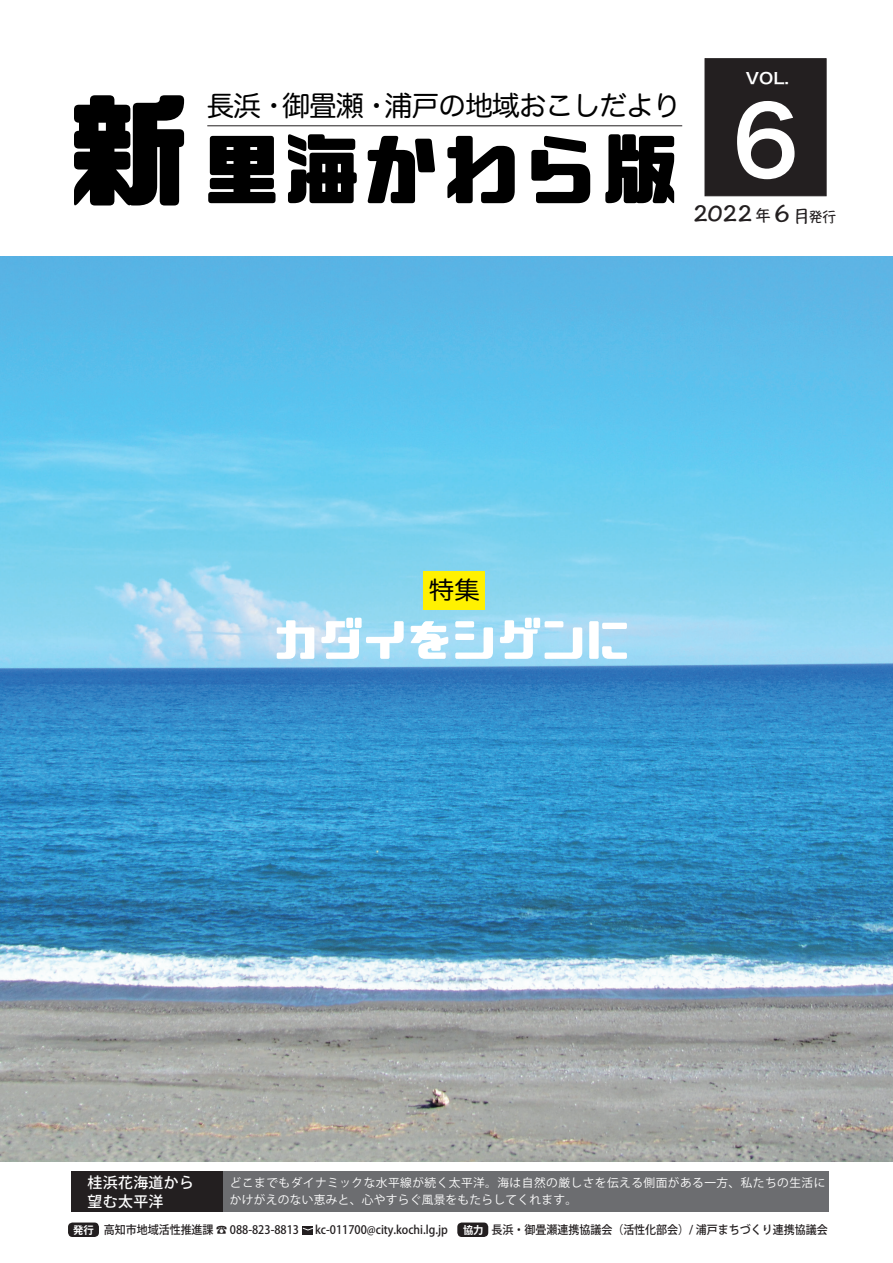
<style>
.page{position:relative;width:893px;height:1263px;background:#fff}
.page>*{position:absolute;margin:0;border:0;box-sizing:border-box;transform-origin:0 0}
.t1{font:94.35px "Hira Kaku Pro N W6";color:#fff}
.t2{font:27.6px "Hira Maru Pro W4";letter-spacing:-.03em;color:#000}
.t3{font:24.45px "Hannotate SC W7";color:#231f20}
.t4{font:24.3px "Hira Maru Pro W4";color:#000;scale:1.05 1}
.t5{font:15.9px "Hannotate SC W7";color:#231f20}
.t6{font:15.3px "Hira Kaku Pro N W6";color:#fff;scale:1.11 1}
.t7{font:500 14.85px/19.2px "Koz Go Pro";letter-spacing:.025em;color:#fff}
.t8{font:13.8px "Hannotate SC W7";color:#231f20}
.t9{font:500 11.7px "Koz Go Pro";color:#231f20;scale:.94 1}
.t10{font:11.7px/17px "Koz Go Pro";letter-spacing:.04em;color:#fff}
.t11{font:700 10.65px "Koz Go Pro";color:#fff}
.s1{font-size:16.95px}
</style>
<div class="page">
<img style="left:0;top:257px;width:893px;height:905px">
<div style="left:303px;top:1226px;width:10px;height:8px;background:#231f20"></div>
<svg style="left:303px;top:1228px;width:10px;height:2px"></svg>
<div style="left:457px;top:1222px;width:31px;height:15px;background:#231f20;border-radius:4px"></div>
<div style="left:68px;top:1222px;width:31px;height:15px;background:#231f20;border-radius:4px"></div>
<div style="left:705px;top:58px;width:121px;height:138px;background:#231f20;border:1px solid #231f20"></div>
<svg style="left:74px;top:95px;width:110px;height:111px"></svg>
<hr style="left:207px;top:126px;width:475px;height:1px;background:#231f20">
<svg style="left:208px;top:134px;width:466px;height:70px"></svg>
<div style="left:424px;top:571px;width:61px;height:39px;background:#fff101"></div>
<svg style="left:277px;top:618px;width:350px;height:41px"></svg>
<div style="left:71px;top:1171px;width:152px;height:41px;background:#231f20"></div>
<div style="left:223px;top:1171px;width:605px;height:41px;background:#6c6d70"></div>
<h2 class="t2" style="left:282px;top:82px;width:110px">御畳瀬・</h2>
<h2 class="t2" style="left:385px;top:82px;width:297px">浦戸の地域おこしだより</h2>
<h2 class="t2" style="left:207px;top:82px;width:83px">長浜・</h2>
<h3 class="t6" style="left:746px;top:64px;width:40px">VOL.</h3>
<h1 class="t1" style="left:732px;top:56px;width:69px">6</h1>
<h3 class="t3" style="left:774px;top:199px;width:18px">6</h3>
<h3 class="t3" style="left:692px;top:199px;width:62px">2022</h3>
<h3 class="t5" style="left:755px;top:205px;width:17px">年</h3>
<p class="t8" style="left:793px;top:208px;width:45px"><span class="s1">月</span>発行</p>
<h3 class="t4" style="left:429px;top:569px;width:50px">特集</h3>
<p class="t7" style="left:88px;top:1174px;width:108px">桂浜花海道から望む太平洋</p>
<p class="t10" style="left:230px;top:1175px;width:597px">どこまでもダイナミックな水平線が続く太平洋。海は自然の厳しさを伝える側面がある一方、私たちの生活にかけがえのない恵みと、心やすらぐ風景をもたらしてくれます。</p>
<p class="t11" style="left:73px;top:1223px;width:22px">発行</p>
<p class="t9" style="left:104px;top:1222px;width:368px">高知市地域活性推進課 ☎ 088-823-8813　 kc-011700@city.kochi l g. j p.</p>
<p class="t11" style="left:463px;top:1223px;width:22px">協力</p>
<p class="t9" style="left:491px;top:1222px;width:359px">長浜・御畳瀬連携協議会（活性化部会）/ 浦戸まちづくり連携協議会</p>
</div>
